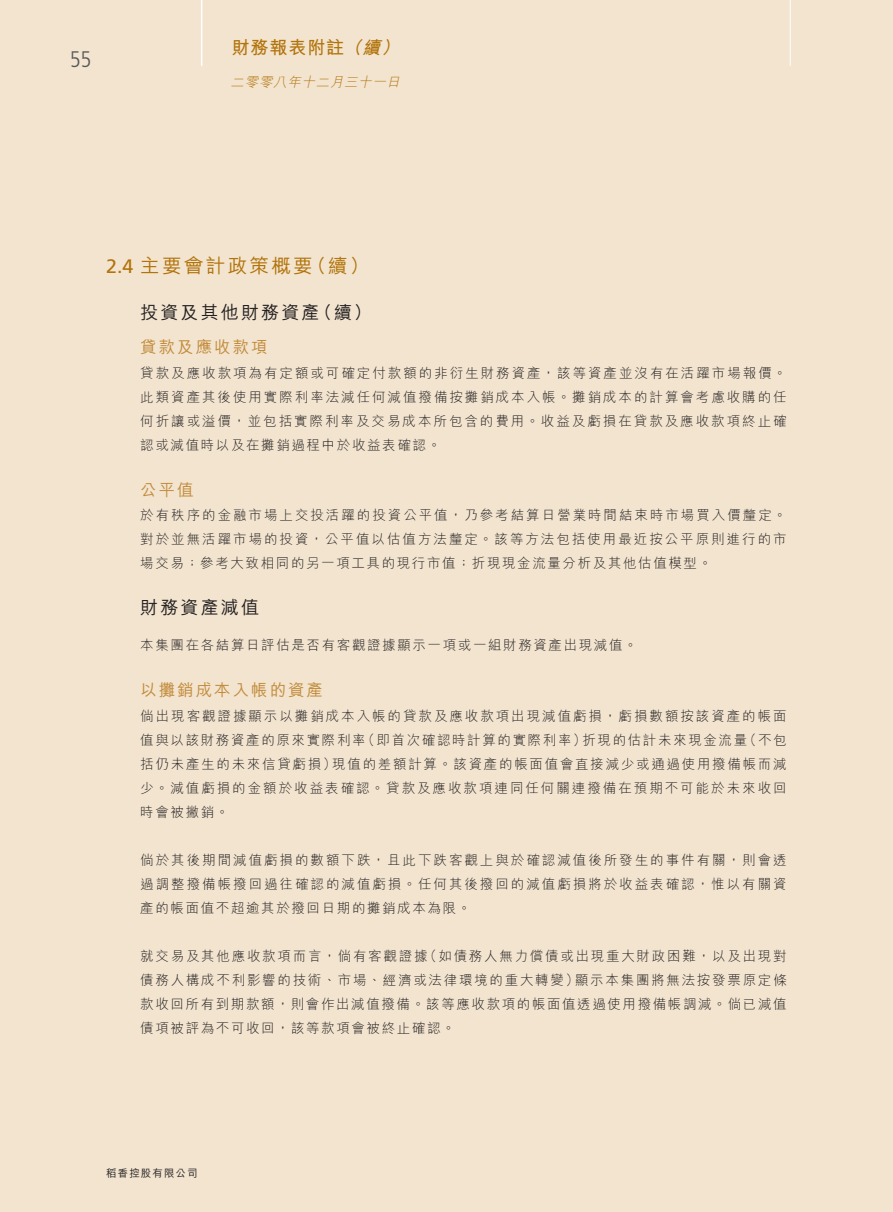
<style>
.page{position:relative;width:893px;height:1212px;background:#f2e4cf}
.page>*{position:absolute;margin:0;border:0;box-sizing:border-box;transform-origin:0 0}
.t1{font:300 condensed 22.5px "Frutiger LT Std";color:#57585a}
.t2{font:500 19.5px "M Hei HK";letter-spacing:.12em;color:#b2730b}
.t3{font:500 18px "M Hei HK";letter-spacing:.12em;color:#231f20}
.t4{font:700 18px "M Hei HK";letter-spacing:.05em;color:#b2730b}
.t5{font:500 16.5px "M Hei HK";letter-spacing:.12em;color:#c28a39}
.t6{font:300 13.5px/24px "M Hei HK";letter-spacing:.12em;color:#231f20;text-align:justify}
.t7{font:italic 300 13.5px "M Hei HK";color:#b2730b}
.t8{font:500 10.5px "M Hei HK";letter-spacing:.1em;color:#231f20}
.s1{font-style:italic}
.s2{font-family:"Frutiger LT Std";font-weight:400}
</style>
<div class="page">
<hr style="left:201px;top:0;width:1px;height:66px;background:#fff">
<hr style="left:790px;top:0;width:1px;height:66px;background:#fff">
<h1 class="t1" style="left:70px;top:50px;width:23px">55</h1>
<h3 class="t4" style="left:232px;top:41px;width:173px">財務報表附註<span class="s1">（續）</span></h3>
<p class="t7" style="left:231px;top:76px;width:174px">二零零八年十二月三十一日</p>
<h2 class="t2" style="left:106px;top:258px;width:264px"><span class="s2">2.4</span> 主要會計政策概要（續）</h2>
<h3 class="t3" style="left:140px;top:306px;width:233px">投資及其他財務資產（續）</h3>
<p class="t5" style="left:140px;top:341px;width:129px">貸款及應收款項</p>
<p class="t6" style="left:140px;top:363px;width:648px">貸款及應收款項為有定額或可確定付款額的非衍生財務資產，該等資產並沒有在活躍市場報價。此類資產其後使用實際利率法減任何減值撥備按攤銷成本入帳。攤銷成本的計算會考慮收購的任何折讓或溢價，並包括實際利率及交易成本所包含的費用。收益及虧損在貸款及應收款項終止確認或減值時以及在攤銷過程中於收益表確認。</p>
<p class="t5" style="left:140px;top:483px;width:55px">公平值</p>
<p class="t6" style="left:140px;top:505px;width:648px">於有秩序的金融市場上交投活躍的投資公平值，乃參考結算日營業時間結束時市場買入價釐定。對於並無活躍市場的投資，公平值以估值方法釐定。該等方法包括使用最近按公平原則進行的市場交易；參考大致相同的另一項工具的現行市值；折現現金流量分析及其他估值模型。</p>
<h3 class="t3" style="left:140px;top:601px;width:120px">財務資產減值</h3>
<p class="t6" style="left:140px;top:635px;width:499px">本集團在各結算日評估是否有客觀證據顯示一項或一組財務資產出現減值。</p>
<p class="t5" style="left:140px;top:684px;width:184px">以攤銷成本入帳的資產</p>
<p class="t6" style="left:140px;top:706px;width:648px">倘出現客觀證據顯示以攤銷成本入帳的貸款及應收款項出現減值虧損，虧損數額按該資產的帳面值與以該財務資產的原來實際利率（即首次確認時計算的實際利率）折現的估計未來現金流量（不包括仍未產生的未來信貸虧損）現值的差額計算。該資產的帳面值會直接減少或通過使用撥備帳而減少。減值虧損的金額於收益表確認。貸款及應收款項連同任何關連撥備在預期不可能於未來收回時會被撇銷。</p>
<p class="t6" style="left:140px;top:850px;width:648px">倘於其後期間減值虧損的數額下跌，且此下跌客觀上與於確認減值後所發生的事件有關，則會透過調整撥備帳撥回過往確認的減值虧損。任何其後撥回的減值虧損將於收益表確認，惟以有關資產的帳面值不超逾其於撥回日期的攤銷成本為限。</p>
<p class="t6" style="left:140px;top:946px;width:648px">就交易及其他應收款項而言，倘有客觀證據（如債務人無力償債或出現重大財政困難，以及出現對債務人構成不利影響的技術、市場、經濟或法律環境的重大轉變）顯示本集團將無法按發票原定條款收回所有到期款額，則會作出減值撥備。該等應收款項的帳面值透過使用撥備帳調減。倘已減值債項被評為不可收回，該等款項會被終止確認。</p>
<p class="t8" style="left:106px;top:1169px;width:93px">稻香控股有限公司</p>
</div>
